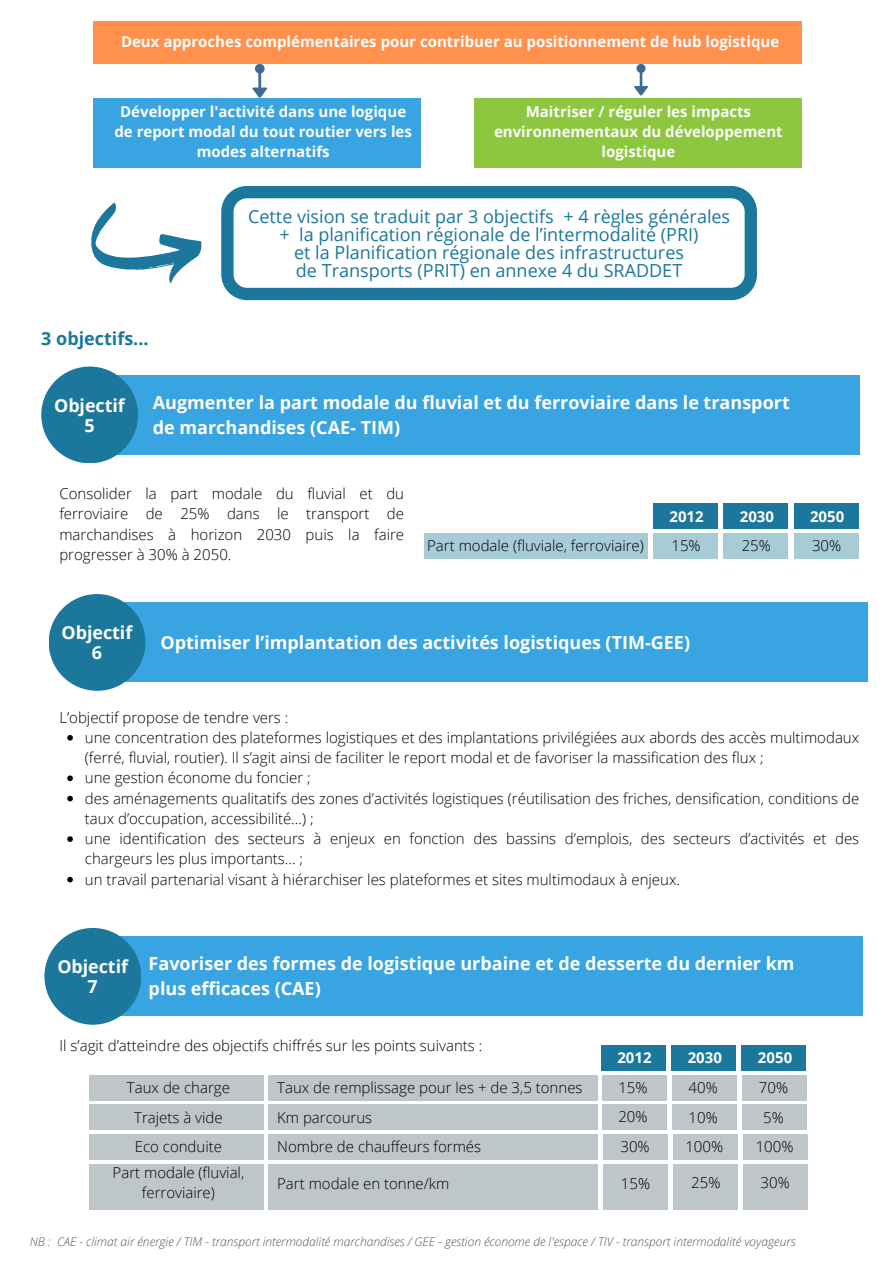
<style>
.page{position:relative;width:893px;height:1264px;background:#fff}
.page>*{position:absolute;margin:0;border:0;box-sizing:border-box;transform-origin:0 0}
.t1{font:700 18px/24.8px "Open Sans";color:#fff}
.t2{font:18px/18px "Open Sans";color:#1b779c;text-align:center}
.t3{font:700 18px "Open Sans";color:#1b779c}
.t4{font:700 17.85px/20px "Open Sans";color:#fff;text-align:center}
.t5{font:300 15px/20.2px "Open Sans";color:#000}
.t6{font:700 15px/20.2px "Open Sans";color:#fdfdfe;text-align:center}
.t7{font:700 15px/20.2px "Open Sans";color:#fff;text-align:center}
.t8{font:15px/20.2px "Open Sans";color:#fff;text-align:center}
.t9{font:italic 300 12px "Open Sans";color:#545454}
</style>
<div class="page">
<div style="left:90px;top:375px;width:769px;height:80px;background:#38a4e2"></div>
<div style="left:41px;top:366px;width:97px;height:97px;background:#1b779c;border-radius:50%"></div>
<div style="left:97px;top:602px;width:770px;height:80px;background:#38a4e2"></div>
<div style="left:49px;top:594px;width:96px;height:96px;background:#1b779c;border-radius:50%"></div>
<div style="left:653px;top:504px;width:64px;height:25px;background:#1b779c"></div>
<div style="left:653px;top:533px;width:64px;height:25px;background:#a7ccd6"></div>
<div style="left:424px;top:533px;width:223px;height:25px;background:#a7ccd6"></div>
<div style="left:723px;top:504px;width:65px;height:25px;background:#1b779c"></div>
<div style="left:723px;top:533px;width:65px;height:25px;background:#a7ccd6"></div>
<div style="left:793px;top:504px;width:65px;height:25px;background:#1b779c"></div>
<div style="left:793px;top:533px;width:65px;height:25px;background:#a7ccd6"></div>
<svg style="left:91px;top:203px;width:110px;height:80px"></svg>
<svg style="left:221px;top:186px;width:536px;height:114px"></svg>
<div style="left:93px;top:22px;width:708px;height:42px;background:#ff914d"></div>
<svg style="left:252px;top:64px;width:15px;height:34px"></svg>
<div style="left:93px;top:98px;width:327px;height:70px;background:#38a4e2"></div>
<svg style="left:634px;top:64px;width:14px;height:32px"></svg>
<div style="left:474px;top:98px;width:327px;height:70px;background:#8dc63f"></div>
<svg style="left:67px;top:735px;width:6px;height:5px"></svg>
<svg style="left:67px;top:775px;width:6px;height:6px"></svg>
<svg style="left:67px;top:795px;width:6px;height:6px"></svg>
<svg style="left:67px;top:836px;width:6px;height:6px"></svg>
<svg style="left:67px;top:876px;width:6px;height:6px"></svg>
<div style="left:93px;top:936px;width:769px;height:80px;background:#38a4e2"></div>
<div style="left:44px;top:927px;width:97px;height:97px;background:#1b779c;border-radius:50%"></div>
<div style="left:89px;top:1074px;width:175px;height:26px;background:#bec6ca"></div>
<div style="left:601px;top:1045px;width:64px;height:25px;background:#1b779c"></div>
<div style="left:268px;top:1074px;width:329px;height:26px;background:#bec6ca"></div>
<div style="left:89px;top:1163px;width:175px;height:46px;background:#bec6ca"></div>
<div style="left:601px;top:1074px;width:65px;height:26px;background:#bec6ca"></div>
<div style="left:602px;top:1163px;width:65px;height:46px;background:#bec6ca"></div>
<div style="left:671px;top:1045px;width:65px;height:25px;background:#1b779c"></div>
<div style="left:672px;top:1075px;width:64px;height:25px;background:#bec6ca"></div>
<div style="left:673px;top:1163px;width:64px;height:46px;background:#bec6ca"></div>
<div style="left:741px;top:1045px;width:65px;height:25px;background:#1b779c"></div>
<div style="left:742px;top:1075px;width:65px;height:25px;background:#bec6ca"></div>
<div style="left:743px;top:1163px;width:65px;height:46px;background:#bec6ca"></div>
<div style="left:89px;top:1104px;width:175px;height:25px;background:#bec6ca"></div>
<div style="left:601px;top:1104px;width:65px;height:25px;background:#bec6ca"></div>
<div style="left:672px;top:1104px;width:64px;height:25px;background:#bec6ca"></div>
<div style="left:742px;top:1104px;width:65px;height:25px;background:#bec6ca"></div>
<div style="left:89px;top:1134px;width:175px;height:25px;background:#bec6ca"></div>
<div style="left:602px;top:1134px;width:65px;height:25px;background:#bec6ca"></div>
<div style="left:673px;top:1134px;width:64px;height:25px;background:#bec6ca"></div>
<div style="left:743px;top:1134px;width:65px;height:25px;background:#bec6ca"></div>
<div style="left:268px;top:1104px;width:329px;height:25px;background:#bec6ca"></div>
<div style="left:268px;top:1134px;width:329px;height:25px;background:#bec6ca"></div>
<div style="left:268px;top:1163px;width:329px;height:46px;background:#bec6ca"></div>
<h4 class="t6" style="left:121px;top:31px;width:659px">Deux approches complémentaires pour contribuer au positionnement de hub logistique</h4>
<h4 class="t7" style="left:114px;top:101px;width:299px">Développer l'activité dans une logique de report modal du tout routier vers les modes alternatifs</h4>
<h4 class="t6" style="left:494px;top:101px;width:290px">Maitriser / réguler les impacts environnementaux du développement logistique</h4>
<h3 class="t8" style="left:547px;top:101px;width:199px">Maitriser /réguler les impact environnementaux du</h3>
<h4 class="t3" style="left:41px;top:326px;width:109px">3 objectifs...</h4>
<h4 class="t2" style="left:248px;top:207px;width:483px">Cette vision se traduit par 3 objectifs + 4 règles générales + la planification régionale de l’intermodalité (PRI)<br>et la Planification régionale des infrastructures</h4>
<h4 class="t2" style="left:296px;top:261px;width:388px">de Transports (PRIT) en annexe 4 du SRADDET</h4>
<h1 class="t4" style="left:54px;top:394px;width:72px">Objectif<br>5</h1>
<h1 class="t1" style="left:153px;top:389px;width:638px">Augmenter la part modale du fluvial et du ferroviaire dans le transport de marchandises (CAE- TIM)</h1>
<h3 class="t5" style="left:59px;top:483px;width:346px;text-align:justify">Consolider la part modale du fluvial et du ferroviaire de 25% dans le transport de marchandises à horizon 2030 puis la faire progresser à 30% à 2050.</h3>
<h3 class="t7" style="left:669px;top:505px;width:36px">2012</h3>
<h4 class="t5" style="left:427px;top:535px;width:218px">Part modale (fluviale, ferroviaire)</h4>
<h4 class="t5" style="left:671px;top:535px;width:31px">15%</h4>
<h4 class="t7" style="left:739px;top:505px;width:36px">2030</h4>
<h4 class="t5" style="left:741px;top:535px;width:31px">25%</h4>
<h1 class="t7" style="left:810px;top:505px;width:36px">2050</h1>
<h1 class="t5" style="left:812px;top:535px;width:31px">30%</h1>
<h3 class="t4" style="left:62px;top:622px;width:72px">Objectif<br>6</h3>
<h4 class="t1" style="left:160px;top:629px;width:531px">Optimiser l’implantation des activités logistiques (TIM-GEE)</h4>
<h3 class="t5" style="left:59px;top:706px;width:230px">L’objectif propose de tendre vers :</h3>
<h4 class="t5" style="left:85px;top:727px;width:775px">une concentration des plateformes logistiques et des implantations privilégiées aux abords des accès multimodaux (ferré, fluvial, routier). Il s’agit ainsi de faciliter le report modal et de favoriser la massification des flux ;</h4>
<h3 class="t5" style="left:85px;top:767px;width:227px">une gestion économe du foncier ;</h3>
<h2 class="t5" style="left:85px;top:787px;width:775px">des aménagements qualitatifs des zones d’activités logistiques (réutilisation des friches, densification, conditions de taux d’occupation, accessibilité…) ;</h2>
<p class="t5" style="left:85px;top:828px;width:775px">une identification des secteurs à enjeux en fonction des bassins d’emplois, des secteurs d’activités et des chargeurs les plus importants… ;</p>
<h1 class="t5" style="left:85px;top:868px;width:596px">un travail partenarial visant à hiérarchiser les plateformes et sites multimodaux à enjeux.</h1>
<h4 class="t4" style="left:57px;top:956px;width:72px">Objectif<br>7</h4>
<h1 class="t1" style="left:149px;top:950px;width:647px">Favoriser des formes de logistique urbaine et de desserte du dernier km plus efficaces (CAE)</h1>
<h4 class="t5" style="left:59px;top:1034px;width:424px">Il s’agit d’atteindre des objectifs chiffrés sur les points suivants :</h4>
<h4 class="t5" style="left:127px;top:1076px;width:104px">Taux de charge</h4>
<h4 class="t5" style="left:277px;top:1076px;width:307px">Taux de remplissage pour les + de 3,5 tonnes</h4>
<h4 class="t7" style="left:617px;top:1047px;width:36px">2012</h4>
<h4 class="t5" style="left:618px;top:1076px;width:31px">15%</h4>
<h4 class="t7" style="left:687px;top:1047px;width:36px">2030</h4>
<h3 class="t5" style="left:688px;top:1076px;width:31px">40%</h3>
<h4 class="t7" style="left:758px;top:1047px;width:36px">2050</h4>
<h4 class="t5" style="left:758px;top:1076px;width:31px">70%</h4>
<h3 class="t5" style="left:134px;top:1106px;width:90px">Trajets à vide</h3>
<h4 class="t5" style="left:618px;top:1106px;width:31px">20%</h4>
<h4 class="t5" style="left:688px;top:1106px;width:31px">10%</h4>
<h4 class="t5" style="left:763px;top:1106px;width:22px">5%</h4>
<h4 class="t5" style="left:135px;top:1136px;width:89px">Eco conduite</h4>
<h3 class="t5" style="left:620px;top:1136px;width:31px">30%</h3>
<h4 class="t5" style="left:685px;top:1136px;width:39px">100%</h4>
<h4 class="t5" style="left:755px;top:1136px;width:39px">100%</h4>
<h4 class="t5" style="left:277px;top:1106px;width:96px">Km parcourus</h4>
<h4 class="t5" style="left:277px;top:1136px;width:205px">Nombre de chauffeurs formés</h4>
<p class="t5" style="left:277px;top:1172px;width:174px">Part modale en tonne/km</p>
<h4 class="t5" style="left:113px;top:1162px;width:133px;text-align:center">Part modale (fluvial, ferroviaire)</h4>
<h4 class="t5" style="left:760px;top:1172px;width:31px">30%</h4>
<h4 class="t5" style="left:691px;top:1172px;width:31px">25%</h4>
<h4 class="t5" style="left:621px;top:1172px;width:31px">15%</h4>
<h1 class="t9" style="left:30px;top:1233px;width:767px">NB : CAE - climat air énergie / TIM - transport intermodalité marchandises / GEE - gestion économe de l'espace / TIV - transport intermodalité voyageurs</h1>
</div>
